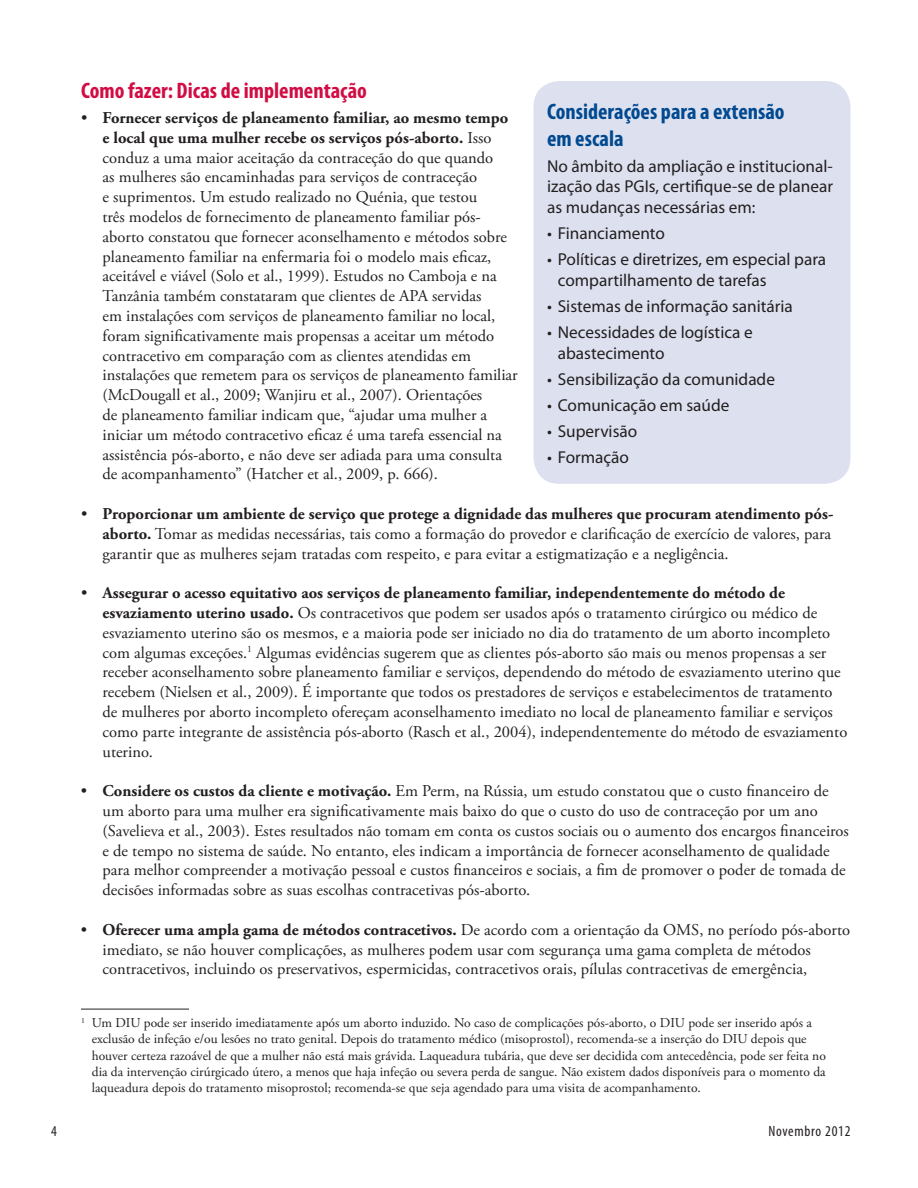
<style>
.page{position:relative;width:918px;height:1188px;background:#fff}
.page>*{position:absolute;margin:0;border:0;box-sizing:border-box;transform-origin:0 0}
.t1{font:700 condensed 22.5px/27px "Myriad Pro";color:#014990}
.t2{font:700 condensed 22.5px "Myriad Pro";color:#d20d44}
.t3{font:17.25px/20.7px "Myriad Pro";color:#231f20}
.t4{font:16.5px/19.8px "Adobe Garamond Pro";color:#231f20}
.t5{font:condensed 15px "Myriad Pro";letter-spacing:.05em;color:#231f20}
.t6{font:13.5px/16.2px "Adobe Garamond Pro";color:#231f20}
.s1{font-weight:700}
</style>
<div class="page">
<div style="left:534px;top:81px;width:316px;height:403px;background:#dde1ef;border-radius:26px"></div>
<hr style="left:81px;top:1009px;width:108px;height:1px;background:#231f20">
<h1 class="t2" style="left:81px;top:78px;width:288px">Como fazer: Dicas de implementação</h1>
<p class="t4" style="left:103px;top:109px;width:417px;text-indent:-22px">• <span class="s1">Fornecer serviços de planeamento familiar, ao mesmo tempo e local que uma mulher recebe os serviços pós-aborto.</span> Isso conduz a uma maior aceitação da contraceção do que quando<br>as mulheres são encaminhadas para serviços de contraceção<br>e suprimentos. Um estudo realizado no Quénia, que testou<br>três modelos de fornecimento de planeamento familiar pós&shy;aborto constatou que fornecer aconselhamento e métodos sobre planeamento familiar na enfermaria foi o modelo mais eficaz, aceitável e viável (Solo et al., 1999). Estudos no Camboja e na Tanzânia também constataram que clientes de APA servidas<br>em instalações com serviços de planeamento familiar no local, foram significativamente mais propensas a aceitar um método contracetivo em comparação com as clientes atendidas em instalações que remetem para os serviços de planeamento familiar (McDougall et al., 2009; Wanjiru et al., 2007). Orientações<br>de planeamento familiar indicam que, “ajudar uma mulher a iniciar um método contracetivo eficaz é uma tarefa essencial na assistência pós-aborto, e não deve ser adiada para uma consulta de acompanhamento” (Hatcher et al., 2009, p. 666).</p>
<p class="t4" style="left:103px;top:505px;width:732px;text-indent:-22px">• <span class="s1">Proporcionar um ambiente de serviço que protege a dignidade das mulheres que procuram atendimento pós&shy;aborto.</span> Tomar as medidas necessárias, tais como a formação do provedor e clarificação de exercício de valores, para garantir que as mulheres sejam tratadas com respeito, e para evitar a estigmatização e a negligência.</p>
<p class="t4" style="left:103px;top:584px;width:746px;text-indent:-22px">• <span class="s1">Assegurar o acesso equitativo aos serviços de planeamento familiar, independentemente do método de esvaziamento uterino usado.</span> Os contracetivos que podem ser usados após o tratamento cirúrgico ou médico de esvaziamento uterino são os mesmos, e a maioria pode ser iniciado no dia do tratamento de um aborto incompleto com algumas exceções.<sup>1</sup> Algumas evidências sugerem que as clientes pós-aborto são mais ou menos propensas a ser receber aconselhamento sobre planeamento familiar e serviços, dependendo do método de esvaziamento uterino que recebem (Nielsen et al., 2009). É importante que todos os prestadores de serviços e estabelecimentos de tratamento de mulheres por aborto incompleto ofereçam aconselhamento imediato no local de planeamento familiar e serviços como parte integrante de assistência pós-aborto (Rasch et al., 2004), independentemente do método de esvaziamento uterino.</p>
<p class="t4" style="left:103px;top:782px;width:748px;text-indent:-22px">• <span class="s1">Considere os custos da cliente e motivação.</span> Em Perm, na Rússia, um estudo constatou que o custo financeiro de um aborto para uma mulher era significativamente mais baixo do que o custo do uso de contraceção por um ano (Savelieva et al., 2003). Estes resultados não tomam em conta os custos sociais ou o aumento dos encargos financeiros e de tempo no sistema de saúde. No entanto, eles indicam a importância de fornecer aconselhamento de qualidade para melhor compreender a motivação pessoal e custos financeiros e sociais, a fim de promover o poder de tomada de decisões informadas sobre as suas escolhas contracetivas pós-aborto.</p>
<p class="t4" style="left:103px;top:920px;width:749px;text-indent:-22px">• <span class="s1">Oferecer uma ampla gama de métodos contracetivos.</span> De acordo com a orientação da OMS, no período pós-aborto imediato, se não houver complicações, as mulheres podem usar com segurança uma gama completa de métodos contracetivos, incluindo os preservativos, espermicidas, contracetivos orais, pílulas contracetivas de emergência,</p>
<p class="t6" style="left:92px;top:1015px;width:736px;text-indent:-11px"><sup>1</sup> Um DIU pode ser inserido imediatamente após um aborto induzido. No caso de complicações pós-aborto, o DIU pode ser inserido após a exclusão de infeção e/ou lesões no trato genital. Depois do tratamento médico (misoprostol), recomenda-se a inserção do DIU depois que houver certeza razoável de que a mulher não está mais grávida. Laqueadura tubária, que deve ser decidida com antecedência, pode ser feita no dia da intervenção cirúrgicado útero, a menos que haja infeção ou severa perda de sangue. Não existem dados disponíveis para o momento da laqueadura depois do tratamento misoprostol; recomenda-se que seja agendado para uma visita de acompanhamento.</p>
<h1 class="t1" style="left:547px;top:98px;width:239px">Considerações para a extensão em escala</h1>
<p class="t3" style="left:547px;top:156px;width:287px;text-align:justify">No âmbito da ampliação e institucional&shy;ização das PGIs, certifique-se de planear as mudanças necessárias em:</p>
<p class="t3" style="left:547px;top:223px;width:119px">• Financiamento</p>
<p class="t3" style="left:558px;top:249px;width:270px;text-indent:-11px">• Políticas e diretrizes, em especial para compartilhamento de tarefas</p>
<p class="t3" style="left:547px;top:296px;width:247px">• Sistemas de informação sanitária</p>
<p class="t3" style="left:558px;top:322px;width:196px;text-indent:-11px">• Necessidades de logística e abastecimento</p>
<p class="t3" style="left:547px;top:369px;width:230px">• Sensibilização da comunidade</p>
<p class="t3" style="left:547px;top:395px;width:184px">• Comunicação em saúde</p>
<p class="t3" style="left:547px;top:421px;width:92px">• Supervisão</p>
<p class="t3" style="left:547px;top:447px;width:84px">• Formação</p>
<p class="t5" style="left:51px;top:1123px;width:7px">4</p>
<p class="t5" style="left:768px;top:1123px;width:84px">Novembro 2012</p>
</div>
